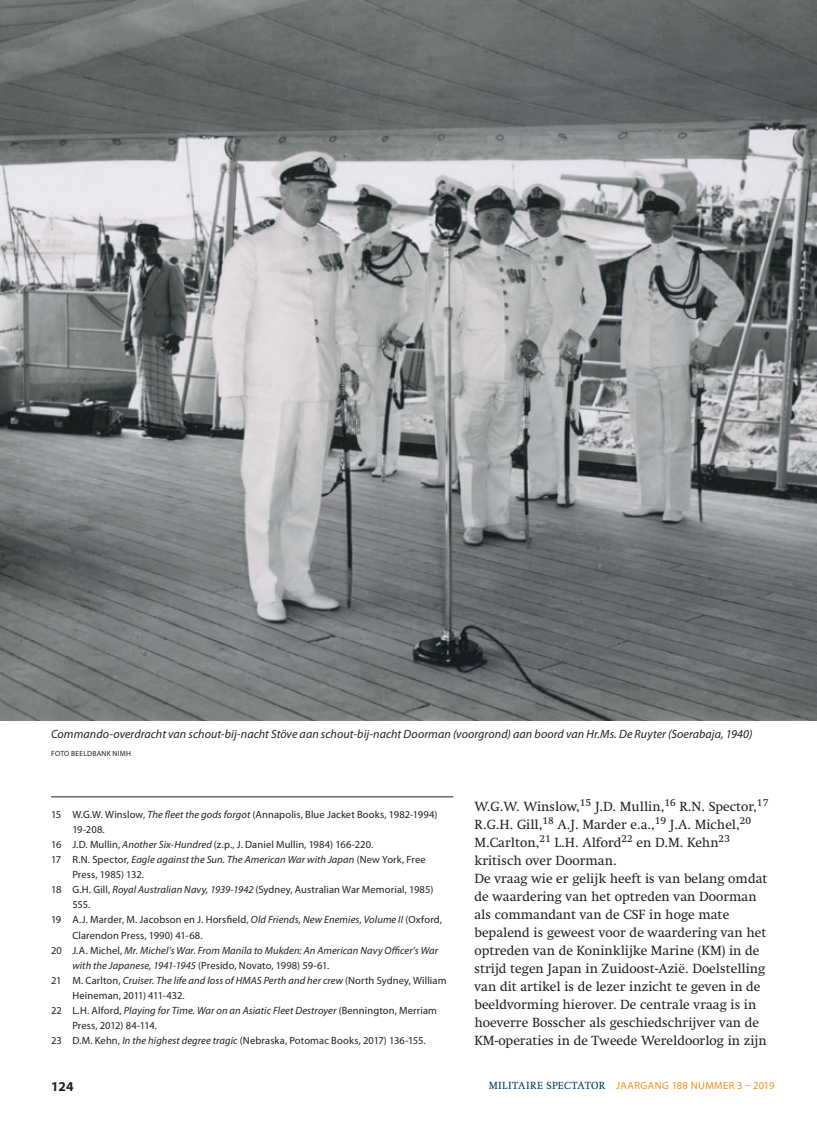
<style>
.page{position:relative;width:817px;height:1136px;background:#fff}
.page>*{position:absolute;margin:0;border:0;box-sizing:border-box;transform-origin:0 0}
.t1{font:13.5px/18px "Swift LT Std";color:#231f20}
.t2{font:700 13.5px "Myriad Pro";color:#231f20}
.t3{font:italic 12px "Myriad Pro";letter-spacing:.005em;color:#231f20}
.t4{font:10.5px "Myriad Pro";letter-spacing:.01em;color:#231f20}
.t5{font:italic 10.5px "Myriad Pro";letter-spacing:.01em;color:#231f20}
.t6{font:10.5px "Myriad Pro";letter-spacing:.045em;color:#f68f1e}
.t7{font:7.5px "Myriad Pro";letter-spacing:.035em;color:#231f20}
.s1{font-style:italic}
.s2{font-style:normal}
.s3{font-family:"Swift LT Std";color:#003562}
</style>
<div class="page">
<hr style="left:51px;top:796px;width:402px;height:1px;background:#231f20">
<img style="left:0;top:0;width:816px;height:720px">
<p class="t3" style="left:51px;top:727px;width:702px">Commando-overdracht van schout-bij-nacht Stöve aan schout-bij-nacht Doorman (voorgrond) aan boord van Hr.Ms. De Ruyter (Soerabaja, 1940)</p>
<p class="t7" style="left:51px;top:749px;width:81px">FOTO BEELDBANK NIMH</p>
<p class="t4" style="left:51px;top:808px;width:388px">15 W.G.W. Winslow, <span class="s1">The fleet the gods forgot</span> (Annapolis, Blue Jacket Books, 1982-1994)</p>
<p class="t4" style="left:72px;top:823px;width:34px">19-208.</p>
<p class="t4" style="left:51px;top:838px;width:324px">16 J.D. Mullin, <span class="s1">Another Six-Hundred</span> (z.p., J. Daniel Mullin, 1984) 166-220.</p>
<p class="t5" style="left:51px;top:853px;width:376px"><span class="s2">17 R.N. Spector,</span> Eagle against the Sun. The American War with Japan <span class="s2">(New York, Free</span></p>
<p class="t4" style="left:72px;top:868px;width:73px">Press, 1985) 132.</p>
<p class="t4" style="left:51px;top:883px;width:384px">18 G.H. Gill, <span class="s1">Royal Australian Navy, 1939-1942</span> (Sydney, Australian War Memorial, 1985)</p>
<p class="t4" style="left:72px;top:898px;width:19px">555.</p>
<p class="t4" style="left:51px;top:913px;width:392px">19 A.J. Marder, M. Jacobson en J. Horsfield, <span class="s1">Old Friends, New Enemies, Volume II</span> (Oxford,</p>
<p class="t4" style="left:72px;top:928px;width:132px">Clarendon Press, 1990) 41-68.</p>
<p class="t5" style="left:51px;top:943px;width:388px"><span class="s2">20 J.A. Michel,</span> Mr. Michel’s War. From Manila to Mukden: An American Navy Officer’s War</p>
<p class="t4" style="left:72px;top:958px;width:258px"><span class="s1">with the Japanese, 1941-1945</span> (Presido, Novato, 1998) 59-61.</p>
<p class="t5" style="left:51px;top:973px;width:397px"><span class="s2">21 M. Carlton,</span> Cruiser. The life and loss of HMAS Perth and her crew <span class="s2">(North Sydney, William</span></p>
<p class="t4" style="left:72px;top:988px;width:114px">Heineman, 2011) 411-432.</p>
<p class="t5" style="left:51px;top:1003px;width:387px"><span class="s2">22 L.H. Alford,</span> Playing for Time. War on an Asiatic Fleet Destroyer <span class="s2">(Bennington, Merriam</span></p>
<p class="t4" style="left:72px;top:1018px;width:86px">Press, 2012) 84-114.</p>
<p class="t4" style="left:51px;top:1033px;width:376px">23 D.M. Kehn, <span class="s1">In the highest degree tragic</span> (Nebraska, Potomac Books, 2017) 136-155.</p>
<p class="t1" style="left:474px;top:797px;width:295px">W.G.W. Winslow,<sup>15</sup> J.D. Mullin,<sup>16</sup> R.N. Spector,<sup>17<br></sup>R.G.H. Gill,<sup>18</sup> A.J. Marder e.a.,<sup>19</sup> J.A. Michel,<sup>20<br></sup>M.Carlton,<sup>21</sup> L.H. Alford<sup>22</sup> en D.M. Kehn<sup>23 </sup>kritisch over Doorman.<br>De vraag wie er gelijk heeft is van belang omdat de waardering van het optreden van Doorman als commandant van de CSF in hoge mate bepalend is geweest voor de waardering van het optreden van de Koninklijke Marine (KM) in de strijd tegen Japan in Zuidoost-Azië. Doelstelling van dit artikel is de lezer inzicht te geven in de beeldvorming hierover. De centrale vraag is in hoeverre Bosscher als geschiedschrijver van de KM-operaties in de Tweede Wereldoorlog in zijn</p>
<p class="t2" style="left:51px;top:1077px;width:24px">124</p>
<p class="t6" style="left:488px;top:1078px;width:287px"><span class="s3">MILITAIRE SPECTATOR</span> JAARGANG 188 NUMMER 3 – 2019</p>
</div>
